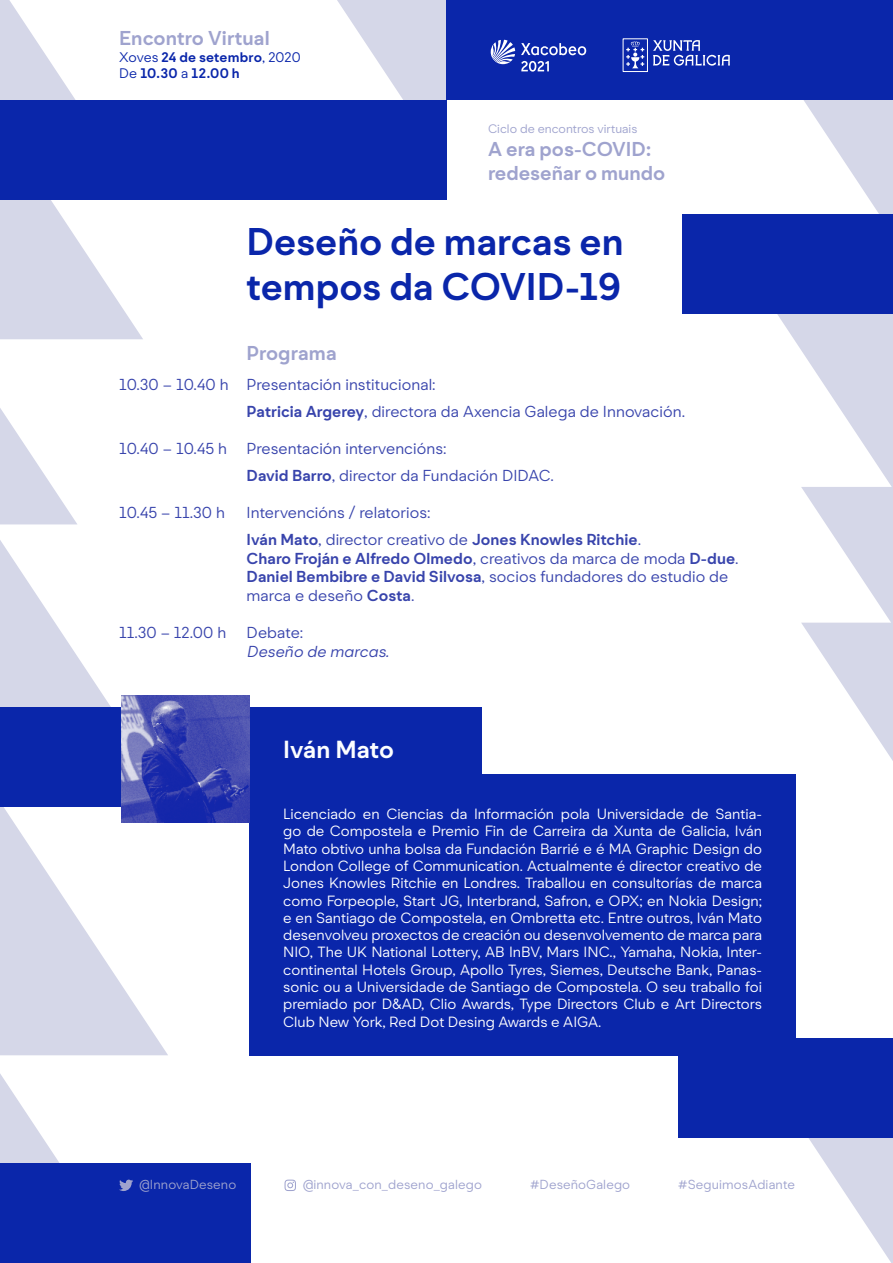
<style>
.page{position:relative;width:893px;height:1263px;background:#fff}
.page>*{position:absolute;margin:0;border:0;box-sizing:border-box;transform-origin:0 0}
.t1{font:700 37.5px/45px "Isaac";color:#0a26aa}
.t2{font:700 24px "Isaac";letter-spacing:-.005em;color:#fcfeff}
.t3{font:700 19.5px/23.4px "Isaac";color:#9fa3ce}
.t4{font:15.45px/27px "Isaac";letter-spacing:.005em;color:#3844ac}
.t5{font:italic 15.45px "Isaac";letter-spacing:.005em;color:#3844ac}
.t6{font:14.4px/17.2px "Isaac";color:#fff;text-align:justify}
.t7{font:700 13.5px/16.2px "Isaac";letter-spacing:.015em;color:#0a26aa}
.t8{font:12.75px "Isaac";letter-spacing:.01em;color:#9fa3ce}
.t9{font:12px "Isaac";color:#9fa3ce}
.s1{font-weight:400}
.s2{font-weight:700}
</style>
<div class="page">
<div style="left:0;top:1163px;width:251px;height:100px;background:#0a26aa"></div>
<svg style="left:809px;top:1138px;width:84px;height:125px"></svg>
<svg style="left:777px;top:314px;width:116px;height:447px"></svg>
<svg style="left:804px;top:100px;width:89px;height:114px"></svg>
<svg style="left:337px;top:0;width:110px;height:166px"></svg>
<svg style="left:0;top:0;width:143px;height:339px"></svg>
<svg style="left:0;top:540px;width:122px;height:167px"></svg>
<svg style="left:0;top:408px;width:77px;height:116px"></svg>
<svg style="left:0;top:807px;width:168px;height:248px"></svg>
<div style="left:446px;top:0;width:447px;height:100px;background:#0a26aa"></div>
<div style="left:683px;top:214px;width:210px;height:100px;background:#0a26aa"></div>
<div style="left:0;top:100px;width:446px;height:100px;background:#0a26aa"></div>
<div style="left:0;top:707px;width:481px;height:100px;background:#0a26aa"></div>
<div style="left:679px;top:1038px;width:214px;height:100px;background:#0a26aa"></div>
<div style="left:249px;top:774px;width:547px;height:282px;background:#0a26aa"></div>
<img style="left:122px;top:695px;width:127px;height:128px">
<svg style="left:0;top:1074px;width:133px;height:117px"></svg>
<svg style="left:285px;top:1179px;width:11px;height:12px"></svg>
<svg style="left:653px;top:40px;width:77px;height:26px"></svg>
<div style="left:623px;top:39px;width:25px;height:33px;border:1px solid #fff"></div>
<svg style="left:626px;top:42px;width:18px;height:26px"></svg>
<svg style="left:491px;top:40px;width:24px;height:24px"></svg>
<svg style="left:521px;top:43px;width:65px;height:12px"></svg>
<svg style="left:521px;top:61px;width:28px;height:11px"></svg>
<h3 class="t3" style="left:119px;top:27px;width:152px">Encontro Virtual</h3>
<p class="t7" style="left:119px;top:49px;width:183px"><span class="s1">Xoves</span> 24 de setembro<span class="s1">, 2020<br>De</span> 10.30 <span class="s1">a</span> 12.00 h</p>
<p class="t9" style="left:488px;top:121px;width:151px">Ciclo de encontros virtuais</p>
<h3 class="t3" style="left:488px;top:138px;width:179px">A era pos-COVID: redeseñar o mundo</h3>
<h1 class="t1" style="left:247px;top:219px;width:378px">Deseño de marcas en tempos da COVID-19</h1>
<h3 class="t3" style="left:247px;top:342px;width:91px">Programa</h3>
<p class="t4" style="left:247px;top:371px;width:440px;text-indent:-128px">10.30 – 10.40 h Presentación institucional:<br><span class="s2">Patricia Argerey</span>, directora da Axencia Galega de Innovación.</p>
<p class="t4" style="left:119px;top:435px;width:109px">10.40 – 10.45 h</p>
<p class="t4" style="left:247px;top:435px;width:309px">Presentación intervencións:<br><span class="s2">David Barro</span>, director da Fundación DIDAC.</p>
<p class="t4" style="left:119px;top:499px;width:107px">10.45 – 11.30 h</p>
<p class="t4" style="left:247px;top:499px;width:396px">Intervencións / relatorios:<br><span class="s2">Iván Mato</span>, director creativo de <span class="s2">Jones Knowles Ritchie</span>.</p>
<p class="t4" style="left:247px;top:549px;width:494px;line-height:18.6px"><span class="s2">Charo Froján e Alfredo Olmedo</span>, creativos da marca de moda <span class="s2">D-due</span>.<br><span class="s2">Daniel Bembibre e David Silvosa</span>, socios fundadores do estudio de marca e deseño <span class="s2">Costa</span>.</p>
<p class="t4" style="left:119px;top:619px;width:109px">11.30 – 12.00 h</p>
<p class="t4" style="left:247px;top:619px;width:58px">Debate:</p>
<p class="t5" style="left:247px;top:642px;width:144px">Deseño de marcas.</p>
<h2 class="t2" style="left:283px;top:735px;width:112px">Iván Mato</h2>
<p class="t6" style="left:283px;top:805px;width:480px">Licenciado en Ciencias da Información pola Universidade de Santia&shy;go de Compostela e Premio Fin de Carreira da Xunta de Galicia, Iván Mato obtivo unha bolsa da Fundación Barrié e é MA Graphic Design do London College of Communication. Actualmente é director creativo de Jones Knowles Ritchie en Londres. Traballou en consultorías de marca como Forpeople, Start JG, Interbrand, Safron, e OPX; en Nokia Design; e en Santiago de Compostela, en Ombretta etc. Entre outros, Iván Mato desenvolveu proxectos de creación ou desenvolvemento de marca para NIO, The UK National Lottery, AB InBV, Mars INC., Yamaha, Nokia, Inter&shy;continental Hotels Group, Apollo Tyres, Siemes, Deutsche Bank, Panas&shy;sonic ou a Universidade de Santiago de Compostela. O seu traballo foi premiado por D&amp;AD, Clio Awards, Type Directors Club e Art Directors Club New York, Red Dot Desing Awards e AIGA.</p>
<p class="t8" style="left:139px;top:1177px;width:98px">@InnovaDeseno</p>
<p class="t8" style="left:303px;top:1177px;width:181px">@innova_con_deseno_galego</p>
<p class="t8" style="left:530px;top:1177px;width:102px">#DeseñoGalego</p>
<p class="t8" style="left:678px;top:1177px;width:118px">#SeguimosAdiante</p>
</div>
